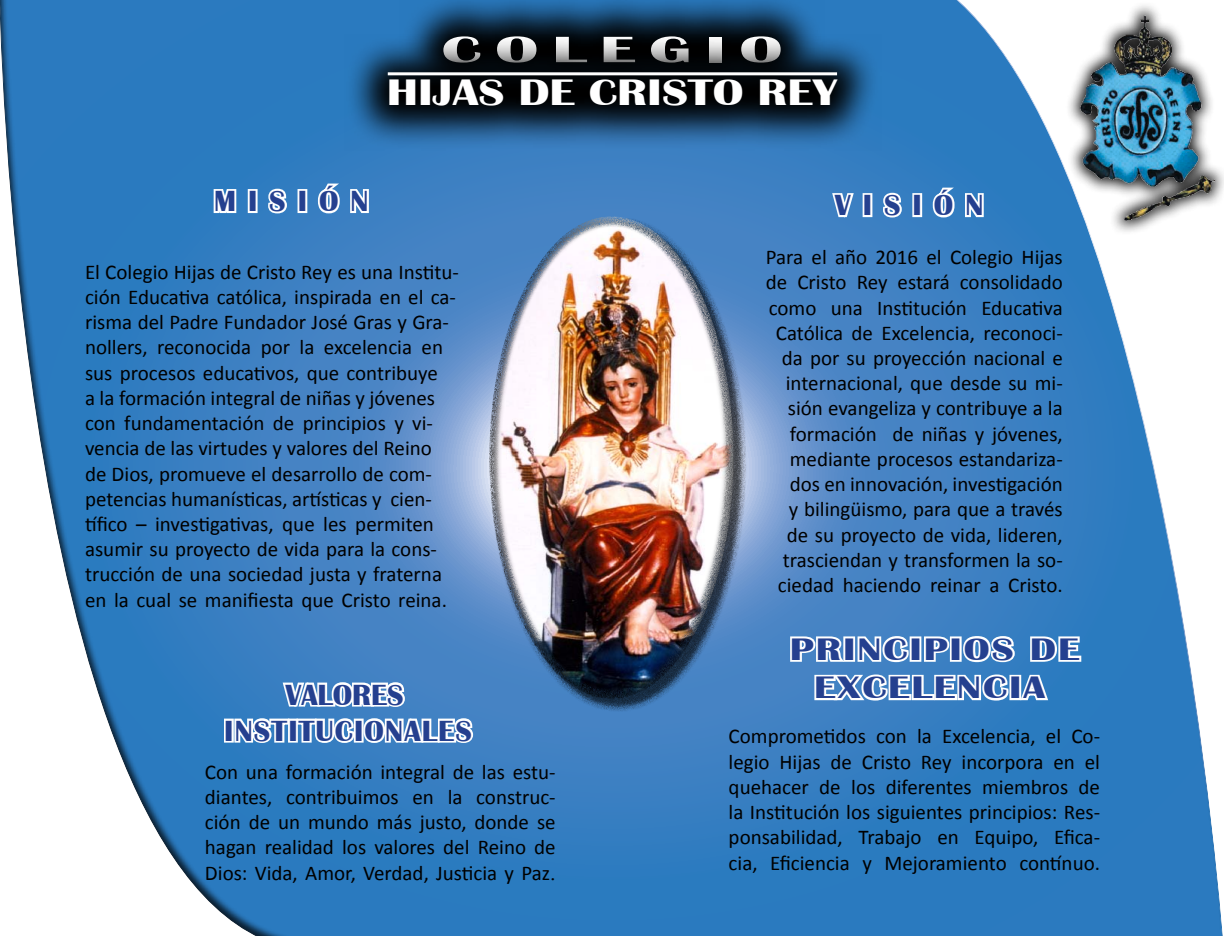
<style>
.page{position:relative;width:1224px;height:936px;background:#fff}
.page>*{position:absolute;margin:0;border:0;box-sizing:border-box;transform-origin:0 0}
.t1{font:700 38px/42.9px "Britannic";color:#fff;text-align:center;scale:1.75 1}
.t2{font:700 32px "Britannic";color:#25408f;scale:1.25 1}
.t3{font:700 30px/36px "Britannic";letter-spacing:.04em;color:#25408f;text-align:center}
.t4{font:21px/25.2px "Calibri";color:#000;text-align:justify}
.s1{font-family:"Century";font-size:20px}
</style>
<div class="page">
<div style="left:0;top:0;width:1224px;height:935px;background:#000;opacity:.75"></div>
<svg style="left:399px;top:0;width:426px;height:34px;background:#1a4d79"></svg>
<svg style="left:344px;top:34px;width:537px;height:116px;background:#13304a"></svg>
<div style="left:491px;top:218px;width:255px;height:493px;background:#000;opacity:.75"></div>
<div style="left:523px;top:216px;width:211px;height:406px;background:#fff;opacity:.75"></div>
<div style="left:488px;top:246px;width:237px;height:453px;background:#000;opacity:.75"></div>
<hr style="left:388px;top:72px;width:449px;height:3px;background:#fff">
<svg style="left:212px;top:168px;width:26px;height:50px"></svg>
<div style="left:248px;top:189px;width:10px;height:24px;border:4px solid #fff"></div>
<svg style="left:265px;top:187px;width:25px;height:28px"></svg>
<div style="left:298px;top:189px;width:9px;height:24px;border:4px solid #fff"></div>
<svg style="left:316px;top:180px;width:26px;height:35px"></svg>
<svg style="left:348px;top:185px;width:23px;height:33px"></svg>
<svg style="left:830px;top:190px;width:26px;height:35px"></svg>
<div style="left:863px;top:193px;width:9px;height:24px;border:4px solid #fff"></div>
<svg style="left:880px;top:191px;width:25px;height:28px"></svg>
<div style="left:912px;top:193px;width:10px;height:24px;border:4px solid #fff"></div>
<svg style="left:931px;top:184px;width:26px;height:35px"></svg>
<svg style="left:963px;top:189px;width:23px;height:33px"></svg>
<div style="left:224px;top:718px;width:10px;height:24px;border:4px solid #fff"></div>
<svg style="left:232px;top:679px;width:244px;height:68px"></svg>
<svg style="left:788px;top:633px;width:62px;height:30px"></svg>
<div style="left:843px;top:636px;width:12px;height:25px;border:4px solid #fff"></div>
<svg style="left:856px;top:634px;width:55px;height:30px"></svg>
<div style="left:910px;top:636px;width:11px;height:25px;border:4px solid #fff"></div>
<svg style="left:922px;top:634px;width:29px;height:29px"></svg>
<div style="left:950px;top:636px;width:12px;height:25px;border:4px solid #fff"></div>
<svg style="left:961px;top:634px;width:56px;height:30px"></svg>
<svg style="left:1028px;top:634px;width:55px;height:29px"></svg>
<svg style="left:812px;top:671px;width:199px;height:31px"></svg>
<div style="left:1009px;top:674px;width:12px;height:26px;border:4px solid #fff"></div>
<svg style="left:1018px;top:671px;width:33px;height:31px"></svg>
<h1 class="t1" style="left:387px;top:28px;width:259px">COLEGIO<br>HIJAS DE CRISTO REY</h1>
<h3 class="t3" style="left:214px;top:183px;width:156px">MISIÓN</h3>
<h3 class="t3" style="left:835px;top:187px;width:150px">VISIÓN</h3>
<p class="t4" style="left:85px;top:258px;width:375px;text-align:left">El Colegio Hijas de Cristo Rey es una Institu&shy;ción Educativa católica, inspirada en el ca&shy;risma del Padre Fundador José Gras y Gra&shy;nollers, reconocida por la excelencia en sus procesos educativos, que contribuye<br>a la formación integral de niñas y jóvenes con fundamentación de principios y vi&shy;vencia de las virtudes y valores del Reino<br>de Dios, promueve el desarrollo de com&shy;petencias humanísticas, artísticas y cien&shy;tífico – investigativas, que les permiten asumir su proyecto de vida para la cons&shy;trucción de una sociedad justa y fraterna en la cual se manifiesta que Cristo reina.</p>
<h3 class="t3" style="left:224px;top:676px;width:249px">VALORES<br>INSTITUCIONALES</h3>
<p class="t4" style="left:205px;top:758px;width:352px">Con una formación integral de las estu&shy;diantes, contribuimos en la construc&shy;ción de un mundo más justo, donde se hagan realidad los valores del Reino de Dios: Vida, Amor, Verdad, Justicia y Paz<span class="s1">.</span></p>
<p class="t4" style="left:766px;top:243px;width:299px;text-align:right">Para el año 2016 el Colegio Hijas de Cristo Rey estará consolidado como una Institución Educativa<br>Católica de Excelencia, reconoci&shy;da por su proyección nacional e internacional, que desde su mi&shy;sión evangeliza y contribuye a la formación de niñas y jóvenes, mediante procesos estandariza&shy;dos en innovación, investigación<br>y bilingüismo, para que a través de su proyecto de vida, lideren, trasciendan y transformen la so&shy;ciedad haciendo reinar a Cristo.</p>
<h2 class="t2" style="left:790px;top:631px;width:38px">PRINCI</h2>
<h2 class="t2" style="left:924px;top:631px;width:38px">PIOS</h2>
<h2 class="t2" style="left:1030px;top:631px;width:20px">DE</h2>
<h2 class="t2" style="left:814px;top:669px;width:58px">EXCELENCIA</h2>
<p class="t4" style="left:729px;top:722px;width:373px">Comprometidos con la Excelencia, el Co&shy;legio Hijas de Cristo Rey incorpora en el quehacer de los diferentes miembros de la Institución los siguientes principios: Res&shy;ponsabilidad, Trabajo en Equipo, Efica&shy;cia, Eficiencia y Mejoramiento contínuo.</p>
</div>
